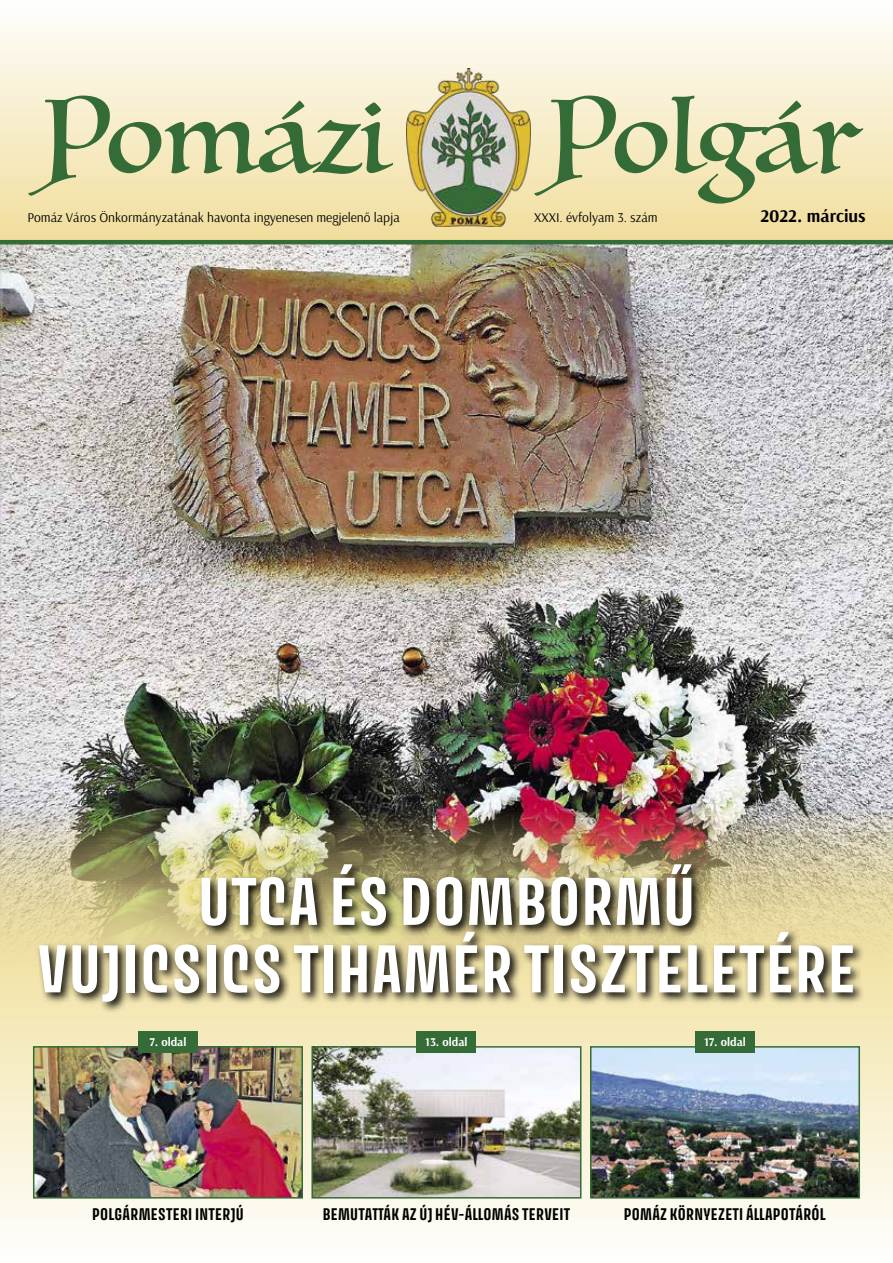
<style>
.page{position:relative;width:893px;height:1263px;background:#fff}
.page>*{position:absolute;margin:0;border:0;box-sizing:border-box;transform-origin:0 0}
.t1{font:100.65px "Luminari";color:#356b36}
.t2{font:700 60px/67.5px "Avory I Latn";letter-spacing:.02em;color:#fff;text-align:center}
.t3{font:700 18px "Arsenal";color:#000}
.t4{font:700 15px "Avory I Latn";letter-spacing:.02em;color:#000}
.t5{font:13.5px "Arsenal";color:#000}
.t6{font:700 12px "Arsenal";color:#fff}
</style>
<div class="page">
<svg style="left:0;top:976px;width:893px;height:256px"></svg>
<div style="left:0;top:0;width:893px;height:248px;background:linear-gradient(to bottom,#fefefe,#f0dd99)"></div>
<img style="left:406px;top:68px;width:124px;height:158px">
<img style="left:0;top:244px;width:893px;height:732px">
<hr style="left:0;top:240px;width:893px;height:4px;background:#356b36">
<svg style="left:36px;top:860px;width:829px;height:154px"></svg>
<img style="left:36px;top:1049px;width:264px;height:146px">
<div style="left:33px;top:1046px;width:270px;height:152px;border:2px solid #356b36"></div>
<div style="left:138px;top:1031px;width:60px;height:21px;background:#356b36"></div>
<img style="left:314px;top:1049px;width:264px;height:146px">
<div style="left:311px;top:1046px;width:270px;height:152px;border:2px solid #356b36"></div>
<div style="left:417px;top:1031px;width:59px;height:21px;background:#356b36"></div>
<img style="left:593px;top:1049px;width:264px;height:146px">
<div style="left:590px;top:1046px;width:270px;height:152px;border:2px solid #356b36"></div>
<div style="left:695px;top:1031px;width:60px;height:21px;background:#356b36"></div>
<h1 class="t1" style="left:44px;top:51px;width:344px">Pomázi</h1>
<h1 class="t1" style="left:550px;top:51px;width:310px">Polgár</h1>
<p class="t5" style="left:27px;top:210px;width:374px">Pomáz Város Önkormányzatának havonta ingyenesen megjelenő lapja</p>
<p class="t5" style="left:534px;top:210px;width:125px">XXXI. évfolyam 3. szám</p>
<p class="t3" style="left:760px;top:205px;width:107px">2022. március</p>
<h2 class="t2" style="left:38px;top:867px;width:819px">UTCA ÉS DOMBORMŰ<br>VUJICSICS TIHAMÉR TISZTELETÉRE</h2>
<p class="t6" style="left:149px;top:1035px;width:39px">7. oldal</p>
<p class="t4" style="left:92px;top:1204px;width:153px">POLGÁRMESTERI INTERJÚ</p>
<p class="t6" style="left:425px;top:1035px;width:44px">13. oldal</p>
<p class="t6" style="left:704px;top:1035px;width:43px">17. oldal</p>
<p class="t4" style="left:323px;top:1204px;width:249px">BEMUTATTÁK AZ ÚJ HÉV-ÁLLOMÁS TERVEIT</p>
<p class="t4" style="left:624px;top:1204px;width:204px">POMÁZ KÖRNYEZETI ÁLLAPOTÁRÓL</p>
</div>
